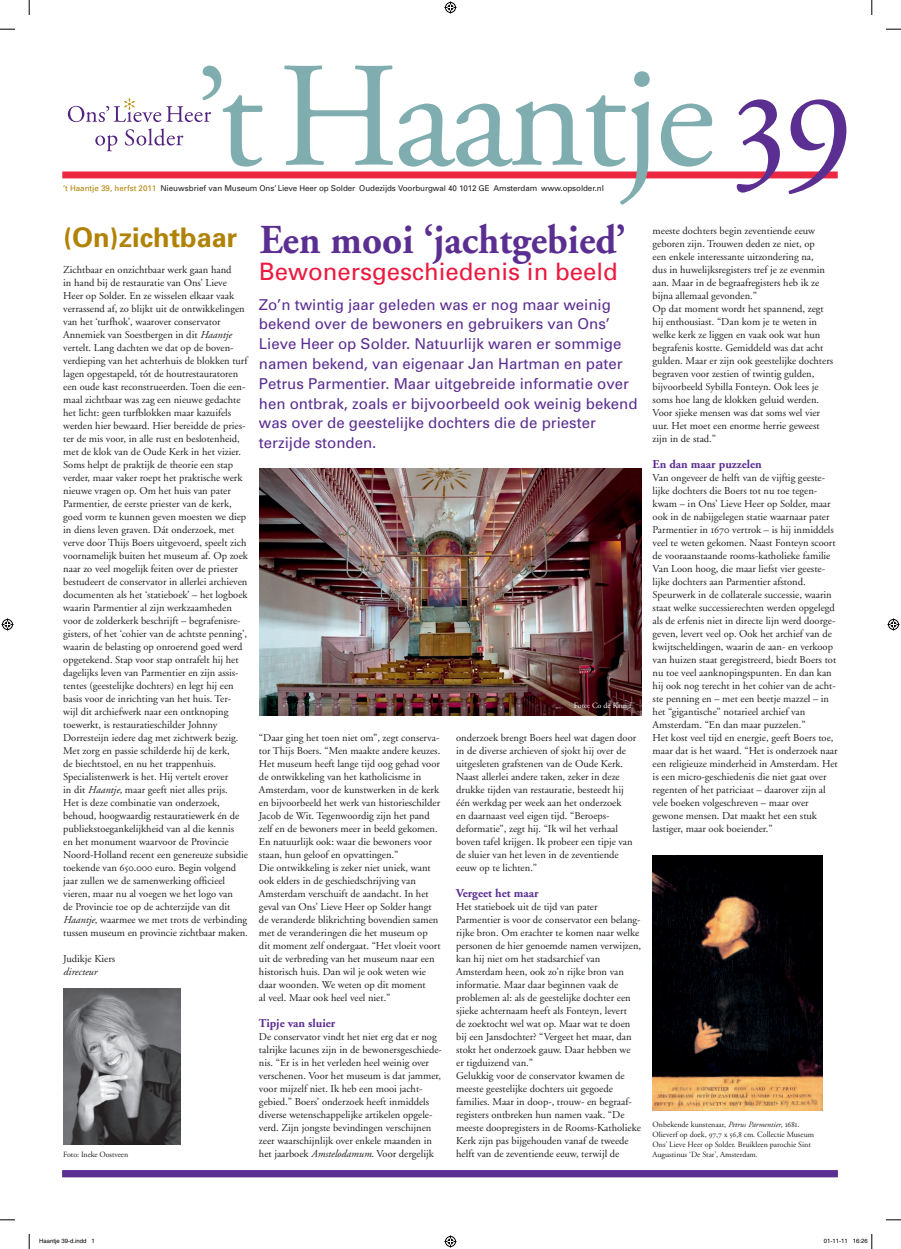
<style>
.page{position:relative;width:901px;height:1249px;background:#fff}
.page>*{position:absolute;margin:0;border:0;box-sizing:border-box;transform-origin:0 0}
.t1{font:149.4px "Adobe Garamond Pro";letter-spacing:-.03em;color:#80adaf}
.t2{font:700 41px "Adobe Garamond";color:#5b2e91;scale:.95 1}
.t3{font:700 27px "Univers";color:#b08205}
.t4{font:24px "Univers";color:#ed1a40}
.t5{font:15px/19.8px "Univers";color:#5b2e91}
.t6{font:700 12px "Adobe Garamond";color:#5b2e91}
.t7{font:10.5px/13px "Adobe Garamond";color:#231f20}
.t8{font:italic 10.5px "Adobe Garamond";color:#231f20}
.t9{font:8px/10px "Adobe Garamond";color:#231f20}
.t10{font:8px "Univers";letter-spacing:-.01em;color:#231f20}
.t11{font:8px "Adobe Garamond";color:#fff}
.t12{font:6px "Helvetica";color:#000}
.s1{font-family:"Adobe Garamond Exp";color:#5b2e91}
.s2{font-family:"Adobe Garamond Exp"}
.s3{color:#b08205}
.s4{font-style:italic}
</style>
<div class="page">
<img style="left:259px;top:468px;width:382px;height:247px">
<div style="left:62px;top:171px;width:775px;height:7px;background:#ec2940"></div>
<svg style="left:95px;top:135px;width:22px;height:16px"></svg>
<svg style="left:125px;top:128px;width:58px;height:18px"></svg>
<svg style="left:68px;top:98px;width:143px;height:24px"></svg>
<div style="left:62px;top:1170px;width:775px;height:7px;background:#5b2e91"></div>
<img style="left:63px;top:988px;width:117px;height:156px">
<img style="left:652px;top:856px;width:170px;height:255px">
<svg style="left:0;top:29px;width:15px;height:1px"></svg>
<svg style="left:886px;top:29px;width:14px;height:1px"></svg>
<svg style="left:0;top:1219px;width:15px;height:2px"></svg>
<svg style="left:886px;top:1219px;width:14px;height:2px"></svg>
<svg style="left:29px;top:0;width:1px;height:15px"></svg>
<svg style="left:29px;top:1234px;width:1px;height:15px"></svg>
<svg style="left:871px;top:0;width:1px;height:15px"></svg>
<svg style="left:444px;top:2px;width:12px;height:12px"></svg>
<svg style="left:444px;top:1235px;width:12px;height:12px"></svg>
<svg style="left:2px;top:618px;width:12px;height:12px"></svg>
<svg style="left:887px;top:618px;width:12px;height:12px"></svg>
<svg style="left:871px;top:1234px;width:1px;height:15px"></svg>
<h1 class="t1" style="left:194px;top:28px;width:661px">’t Haantje<span class="s1">39</span></h1>
<p class="t7" style="left:652px;top:225px;width:182px">meeste dochters begin zeventiende eeuw geboren zijn. Trouwen deden ze niet, op<br>een enkele interessante uitzondering na,<br>dus in huwelijksregisters tref je ze evenmin aan. Maar in de begraafregisters heb ik ze bijna allemaal gevonden.”<br>Op dat moment wordt het spannend, zegt hij enthousiast. “Dan kom je te weten in welke kerk ze liggen en vaak ook wat hun begrafenis kostte. Gemiddeld was dat acht gulden. Maar er zijn ook geestelijke dochters begraven voor zestien of twintig gulden, bijvoorbeeld Sybilla Fonteyn. Ook lees je soms hoe lang de klokken geluid werden.<br>Voor sjieke mensen was dat soms wel vier uur. Het moet een enorme herrie geweest zijn in de stad.”</p>
<p class="t6" style="left:652px;top:458px;width:111px">En dan maar puzzelen</p>
<p class="t7" style="left:652px;top:472px;width:186px">Van ongeveer de helft van de vijftig geeste&shy;lijke dochters die Boers tot nu toe tegen&shy;kwam – in Ons’ Lieve Heer op Solder, maar ook in de nabijgelegen statie waarnaar pater Parmentier in <span class="s2">1670</span> vertrok – is hij inmiddels veel te weten gekomen. Naast Fonteyn scoort de vooraanstaande rooms-katholieke familie Van Loon hoog, die maar liefst vier geeste&shy;lijke dochters aan Parmentier afstond.<br>Speurwerk in de collaterale successie, waarin staat welke successierechten werden opgelegd als de erfenis niet in directe lijn werd doorge&shy;geven, levert veel op. Ook het archief van de kwijtscheldingen, waarin de aan- en verkoop van huizen staat geregistreerd, biedt Boers tot nu toe veel aanknopingspunten. En dan kan hij ook nog terecht in het cohier van de acht&shy;ste penning en – met een beetje mazzel – in het “gigantische” notarieel archief van Amsterdam. “En dan maar puzzelen.”<br>Het kost veel tijd en energie, geeft Boers toe, maar dat is het waard. “Het is onderzoek naar een religieuze minderheid in Amsterdam. Het is een micro-geschiedenis die niet gaat over regenten of het patriciaat – daarover zijn al vele boeken volgeschreven – maar over gewone mensen. Dat maakt het een stuk lastiger, maar ook boeiender.”</p>
<p class="t10" style="left:63px;top:183px;width:542px"><span class="s3">’t Haantje 39, herfst 2011</span> Nieuwsbrief van Museum Ons’ Lieve Heer op Solder Oudezijds Voorburgwal 40 1012 GE Amsterdam www.opsolder.nl</p>
<h2 class="t2" style="left:259px;top:217px;width:387px">Een mooi ‘jachtgebied’</h2>
<h3 class="t4" style="left:258px;top:256px;width:360px">Bewonersgeschiedenis in beeld</h3>
<h3 class="t3" style="left:63px;top:220px;width:176px">(On)zichtbaar</h3>
<p class="t7" style="left:63px;top:264px;width:186px">Zichtbaar en onzichtbaar werk gaan hand<br>in hand bij de restauratie van Ons’ Lieve Heer op Solder. En ze wisselen elkaar vaak verrassend af, zo blijkt uit de ontwikkelingen van het ‘turfhok’, waarover conservator Annemiek van Soestbergen in dit <span class="s4">Haantje </span>vertelt. Lang dachten we dat op de boven&shy;verdieping van het achterhuis de blokken turf lagen opgestapeld, tót de houtrestauratoren een oude kast reconstrueerden. Toen die een&shy;maal zichtbaar was zag een nieuwe gedachte het licht: geen turfblokken maar kazuifels werden hier bewaard. Hier bereidde de pries&shy;ter de mis voor, in alle rust en beslotenheid, met de klok van de Oude Kerk in het vizier.<br>Soms helpt de praktijk de theorie een stap verder, maar vaker roept het praktische werk nieuwe vragen op. Om het huis van pater Parmentier, de eerste priester van de kerk, goed vorm te kunnen geven moesten we diep in diens leven graven. Dát onderzoek, met verve door Thijs Boers uitgevoerd, speelt zich voornamelijk buiten het museum af. Op zoek naar zo veel mogelijk feiten over de priester bestudeert de conservator in allerlei archieven documenten als het ‘statieboek’ – het logboek waarin Parmentier al zijn werkzaamheden voor de zolderkerk beschrijft – begrafenisre&shy;gisters, of het ‘cohier van de achtste penning’, waarin de belasting op onroerend goed werd opgetekend. Stap voor stap ontrafelt hij het dagelijks leven van Parmentier en zijn assis&shy;tentes (geestelijke dochters) en legt hij een basis voor de inrichting van het huis. Ter&shy;wijl dit archiefwerk naar een ontknoping toewerkt, is restauratieschilder Johnny Dorresteijn iedere dag met zichtwerk bezig.<br>Met zorg en passie schilderde hij de kerk,<br>de biechtstoel, en nu het trappenhuis.<br>Specialistenwerk is het. Hij vertelt erover<br>in dit <span class="s4">Haantje</span>, maar geeft niet alles prijs.<br>Het is deze combinatie van onderzoek, behoud, hoogwaardig restauratiewerk én de publiekstoegankelijkheid van al die kennis<br>en het monument waarvoor de Provincie Noord-Holland recent een genereuze subsidie toekende van <span class="s2">650.000</span> euro. Begin volgend jaar zullen we de samenwerking officieel vieren, maar nu al voegen we het logo van<br>de Provincie toe op de achterzijde van dit <span class="s4">Haantje</span>, waarmee we met trots de verbinding tussen museum en provincie zichtbaar maken.</p>
<p class="t7" style="left:63px;top:953px;width:53px">Judikje Kiers</p>
<p class="t8" style="left:63px;top:966px;width:35px">directeur</p>
<p class="t5" style="left:259px;top:294px;width:380px">Zo’n twintig jaar geleden was er nog maar weinig bekend over de bewoners en gebruikers van Ons’ Lieve Heer op Solder. Natuurlijk waren er sommige namen bekend, van eigenaar Jan Hartman en pater Petrus Parmentier. Maar uitgebreide informatie over hen ontbrak, zoals er bijvoorbeeld ook weinig bekend was over de geestelijke dochters die de priester terzijde stonden.</p>
<p class="t11" style="left:573px;top:701px;width:59px">Foto: Co de Kruijf</p>
<p class="t7" style="left:259px;top:732px;width:183px">“Daar ging het toen niet om”, zegt conserva&shy;tor Thijs Boers. “Men maakte andere keuzes.<br>Het museum heeft lange tijd oog gehad voor de ontwikkeling van het katholicisme in Amsterdam, voor de kunstwerken in de kerk en bijvoorbeeld het werk van historieschilder Jacob de Wit. Tegenwoordig zijn het pand zelf en de bewoners meer in beeld gekomen.<br>En natuurlijk ook: waar die bewoners voor staan, hun geloof en opvattingen.”<br>Die ontwikkeling is zeker niet uniek, want ook elders in de geschiedschrijving van Amsterdam verschuift de aandacht. In het geval van Ons’ Lieve Heer op Solder hangt de veranderde blikrichting bovendien samen met de veranderingen die het museum op dit moment zelf ondergaat. “Het vloeit voort uit de verbreding van het museum naar een historisch huis. Dan wil je ook weten wie daar woonden. We weten op dit moment<br>al veel. Maar ook heel veel niet.”</p>
<p class="t6" style="left:259px;top:1017px;width:78px">Tipje van sluier</p>
<p class="t7" style="left:259px;top:1031px;width:184px">De conservator vindt het niet erg dat er nog talrijke lacunes zijn in de bewonersgeschiede&shy;nis. “Er is in het verleden heel weinig over verschenen. Voor het museum is dat jammer, voor mijzelf niet. Ik heb een mooi jacht&shy;gebied.” Boers’ onderzoek heeft inmiddels diverse wetenschappelijke artikelen opgele&shy;verd. Zijn jongste bevindingen verschijnen zeer waarschijnlijk over enkele maanden in het jaarboek <span class="s4">Amstelodamum</span>. Voor dergelijk</p>
<p class="t7" style="left:456px;top:732px;width:182px">onderzoek brengt Boers heel wat dagen door in de diverse archieven of sjokt hij over de uitgesleten grafstenen van de Oude Kerk.<br>Naast allerlei andere taken, zeker in deze drukke tijden van restauratie, besteedt hij één werkdag per week aan het onderzoek<br>en daarnaast veel eigen tijd. “Beroeps&shy;deformatie”, zegt hij. “Ik wil het verhaal boven tafel krijgen. Ik probeer een tipje van de sluier van het leven in de zeventiende eeuw op te lichten.”</p>
<p class="t6" style="left:456px;top:887px;width:84px">Vergeet het maar</p>
<p class="t7" style="left:456px;top:901px;width:186px">Het statieboek uit de tijd van pater Parmentier is voor de conservator een belang&shy;rijke bron. Om erachter te komen naar welke personen de hier genoemde namen verwijzen, kan hij niet om het stadsarchief van Amsterdam heen, ook zo’n rijke bron van informatie. Maar daar beginnen vaak de problemen al: als de geestelijke dochter een sjieke achternaam heeft als Fonteyn, levert<br>de zoektocht wel wat op. Maar wat te doen bij een Jansdochter? “Vergeet het maar, dan stokt het onderzoek gauw. Daar hebben we<br>er tigduizend van.”<br>Gelukkig voor de conservator kwamen de meeste geestelijke dochters uit gegoede families. Maar in doop-, trouw- en begraaf&shy;registers ontbreken hun namen vaak. “De meeste doopregisters in de Rooms-Katholieke Kerk zijn pas bijgehouden vanaf de tweede helft van de zeventiende eeuw, terwijl de</p>
<p class="t9" style="left:652px;top:1120px;width:163px">Onbekende kunstenaar, <span class="s4">Petrus Parmentier</span>, <span class="s2">1681</span>.<br>Olieverf op doek, <span class="s2">97,7</span> x <span class="s2">56,8</span> cm. Collectie Museum Ons’ Lieve Heer op Solder. Bruikleen parochie Sint Augustinus ‘De Star’, Amsterdam.</p>
<p class="t9" style="left:63px;top:1150px;width:66px">Foto: Ineke Oostveen</p>
<p class="t12" style="left:39px;top:1237px;width:57px">Haantje 39-d.indd 1</p>
<p class="t12" style="left:823px;top:1237px;width:46px">01-11-11 16:26</p>
</div>
